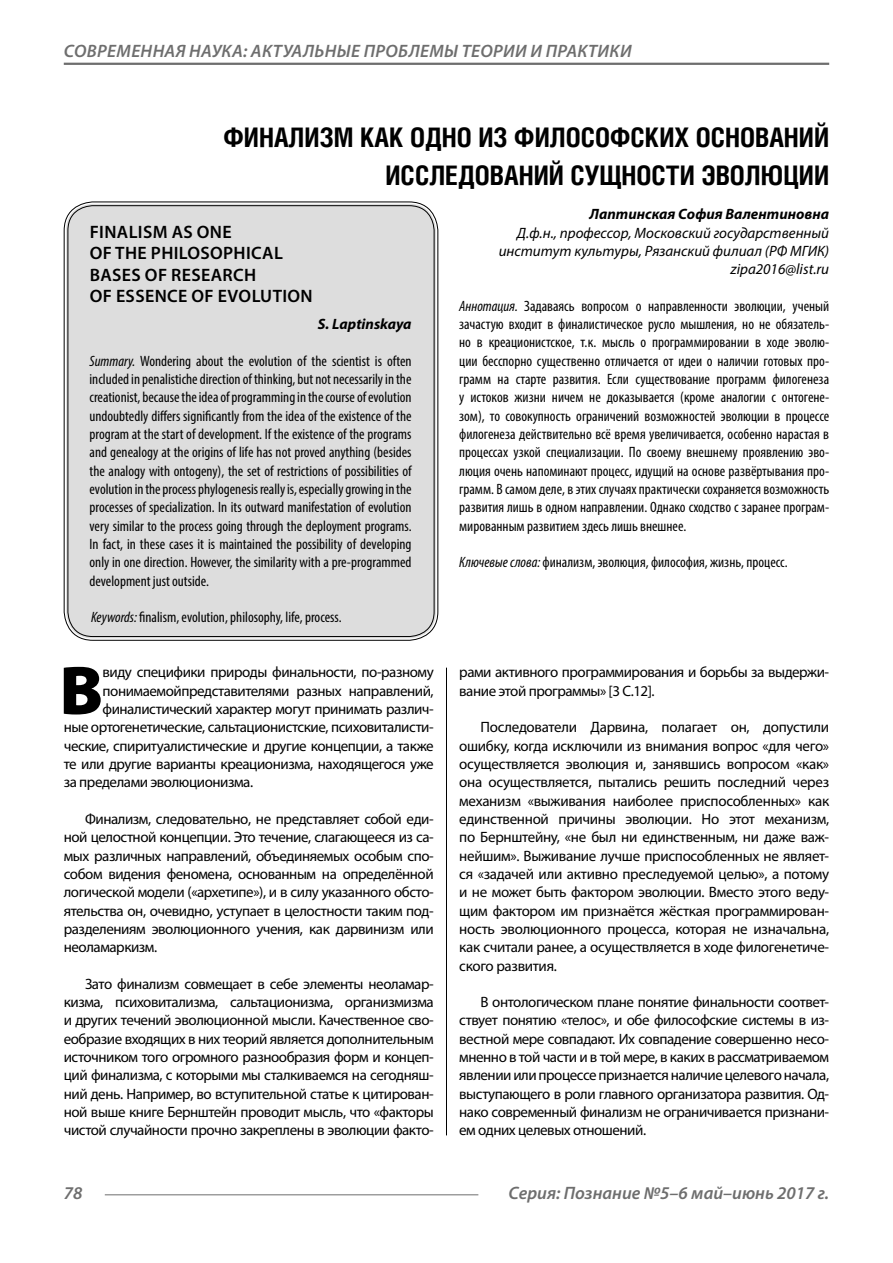
<style>
.page{position:relative;width:893px;height:1263px;background:#fff}
.page>*{position:absolute;margin:0;border:0;box-sizing:border-box;transform-origin:0 0}
.Bukvica{font:900 69.3px "Myriad Pro";color:#000}
.Header{font:700 27px/37.5px "Helios Cond";color:#000;text-align:right}
.Header-eng{font:600 18px/21.6px "Myriad Pro";letter-spacing:.02em;color:#000}
.t1{font:italic 600 18px "Myriad Pro";letter-spacing:.02em;color:#6e6e6e}
.t2{font:italic 600 18px "Myriad Pro";color:#6e6e6e}
.Normal{font:15px/18.3px "Myriad Pro";letter-spacing:-.03em;color:#000;text-align:justify}
.Annotation-rus{font:condensed 15px/18.3px "Myriad Pro";color:#000;text-align:justify}
.Annotation-eng{font:condensed 15px/18.3px "Myriad Pro";color:#000;text-align:justify}
.Bukvica-2{font:15px "Myriad Pro";letter-spacing:-.03em;color:#000}
.Author-doc{font:italic 15px/18.3px "Myriad Pro";color:#000;text-align:right}
.Author{font:italic 700 15px "Myriad Pro";color:#000}
.Author-eng{font:italic 700 15px "Myriad Pro";color:#000}
.s1{font-style:italic}
</style>
<div class="page">
<hr style="left:64px;top:63px;width:765px;height:2px;background:#6e6e6e">
<hr style="left:105px;top:1194px;width:373px;height:1px;background:#6e6e6e">
<div style="left:66px;top:204px;width:370px;height:434px;background:#ddd;border-radius:27px"></div>
<hr style="left:446px;top:668px;width:1px;height:467px;background:#000">
<p class="t1" style="left:64px;top:39px;width:569px">СОВРЕМЕННАЯ НАУКА: АКТУАЛЬНЫЕ ПРОБЛЕМЫ ТЕОРИИ И ПРАКТИКИ</p>
<p class="Header" style="left:224px;top:118px;width:607px">ФИНАЛИЗМ КАК ОДНО ИЗ ФИЛОСОФСКИХ ОСНОВАНИЙ<br>ИССЛЕДОВАНИЙ СУЩНОСТИ ЭВОЛЮЦИИ</p>
<p class="Author" style="left:590px;top:204px;width:241px">Лаптинская София Валентиновна</p>
<p class="Author-doc" style="left:499px;top:223px;width:332px">Д.ф.н., профессор, Московский государственный институт культуры, Рязанский филиал (РФ МГИК)</p>
<p class="Author-doc" style="left:730px;top:260px;width:100px">zipa2016@list.ru</p>
<p class="Annotation-rus" style="left:459px;top:296px;width:371px"><span class="s1">Аннотация.</span> Задаваясь вопросом о направленности эволюции, ученый зачастую входит в финалистическое русло мышления, но не обязатель&shy;но в креационистское, т.к. мысль о программировании в ходе эволю&shy;ции бесспорно существенно отличается от идеи о наличии готовых про&shy;грамм на старте развития. Если существование программ филогенеза у истоков жизни ничем не доказывается (кроме аналогии с онтогене&shy;зом), то совокупность ограничений возможностей эволюции в процессе филогенеза действительно всё время увеличивается, особенно нарастая в процессах узкой специализации. По своему внешнему проявлению эво&shy;люция очень напоминают процесс, идущий на основе развёртывания про&shy;грамм. В самом деле, в этих случаях практически сохраняется возможность развития лишь в одном направлении. Однако сходство с заранее програм&shy;мированным развитием здесь лишь внешнее.</p>
<p class="Annotation-rus" style="left:459px;top:553px;width:330px"><span class="s1">Ключевые слова:</span> финализм, эволюция, философия, жизнь, процесс.</p>
<p class="Header-eng" style="left:90px;top:220px;width:225px">FINALISM AS ONE<br>OF THE PHILOSOPHICAL<br>BASES OF RESEARCH<br>OF ESSENCE OF EVOLUTION</p>
<p class="Author-eng" style="left:318px;top:314px;width:95px">S. Laptinskaya</p>
<p class="Annotation-eng" style="left:90px;top:351px;width:324px"><span class="s1">Summary.</span> Wondering about the evolution of the scientist is often included in penalistiche direction of thinking, but not necessarily in the creationist, because the idea of programming in the course of evolution undoubtedly differs significantly from the idea of the existence of the program at the start of development. If the existence of the programs and genealogy at the origins of life has not proved anything (besides the analogy with ontogeny), the set of restrictions of possibilities of evolution in the process phylogenesis really is, especially growing in the processes of specialization. In its outward manifestation of evolution very similar to the process going through the deployment programs.<br>In fact, in these cases it is maintained the possibility of developing only in one direction. However, the similarity with a pre-programmed development just outside.</p>
<p class="Annotation-eng" style="left:91px;top:608px;width:252px"><span class="s1">Keywords:</span> finalism, evolution, philosophy, life, process.</p>
<p class="Bukvica" style="left:59px;top:644px;width:45px">В</p>
<p class="Bukvica-2" style="left:103px;top:663px;width:333px">виду специфики природы финальности, по-разному</p>
<p class="Bukvica-2" style="left:103px;top:681px;width:333px">понимаемойпредставителями разных направлений,</p>
<p class="Bukvica-2" style="left:103px;top:700px;width:333px">финалистический характер могут принимать различ-</p>
<p class="Bukvica-2" style="left:64px;top:718px;width:371px">ные ортогенетические, сальтационистские, психовиталисти-</p>
<p class="Bukvica-2" style="left:64px;top:736px;width:371px">ческие, спиритуалистические и другие концепции, а также</p>
<p class="Bukvica-2" style="left:64px;top:755px;width:371px">те или другие варианты креационизма, находящегося уже</p>
<p class="Bukvica-2" style="left:64px;top:773px;width:191px">за пределами эволюционизма.</p>
<p class="Normal" style="left:64px;top:809px;width:371px;text-indent:21px">Финализм, следовательно, не представляет собой еди&shy;ной целостной концепции. Это течение, слагающееся из са&shy;мых различных направлений, объединяемых особым спо&shy;собом видения феномена, основанным на определённой логической модели («архетипе»), и в силу указанного обсто&shy;ятельства он, очевидно, уступает в целостности таким под&shy;разделениям эволюционного учения, как дарвинизм или неоламаркизм.</p>
<p class="Normal" style="left:64px;top:974px;width:371px;text-indent:21px">Зато финализм совмещает в себе элементы неоламар&shy;кизма, психовитализма, сальтационизма, организмизма и других течений эволюционной мысли. Качественное сво&shy;еобразие входящих в них теорий является дополнительным источником того огромного разнообразия форм и концеп&shy;ций финализма, с которыми мы сталкиваемся на сегодняш&shy;ний день. Например, во вступительной статье к цитирован&shy;ной выше книге Бернштейн проводит мысль, что «факторы чистой случайности прочно закреплены в эволюции факто-</p>
<p class="Normal" style="left:459px;top:663px;width:371px">рами активного программирования и борьбы за выдержи&shy;вание этой программы» [3 C.12].</p>
<p class="Normal" style="left:459px;top:718px;width:371px;text-indent:21px">Последователи Дарвина, полагает он, допустили ошибку, когда исключили из внимания вопрос «для чего» осуществляется эволюция и, занявшись вопросом «как» она осуществляется, пытались решить последний через механизм «выживания наиболее приспособленных» как единственной причины эволюции. Но этот механизм, по Бернштейну, «не был ни единственным, ни даже важ&shy;нейшим». Выживание лучше приспособленных не являет&shy;ся «задачей или активно преследуемой целью», а потому и не может быть фактором эволюции. Вместо этого веду&shy;щим фактором им признаётся жёсткая программирован&shy;ность эволюционного процесса, которая не изначальна, как считали ранее, а осуществляется в ходе филогенетиче&shy;ского развития.</p>
<p class="Normal" style="left:459px;top:993px;width:371px;text-indent:21px">В онтологическом плане понятие финальности соответ&shy;ствует понятию «телос», и обе философские системы в из&shy;вестной мере совпадают. Их совпадение совершенно несо&shy;мненно в той части и в той мере, в каких в рассматриваемом явлении или процессе признается наличие целевого начала, выступающего в роли главного организатора развития. Од&shy;нако современный финализм не ограничивается признани&shy;ем одних целевых отношений.</p>
<p class="t1" style="left:64px;top:1182px;width:20px">78</p>
<p class="t2" style="left:509px;top:1182px;width:322px">Серия: Познание №5–6 май–июнь 2017 г.</p>
</div>
